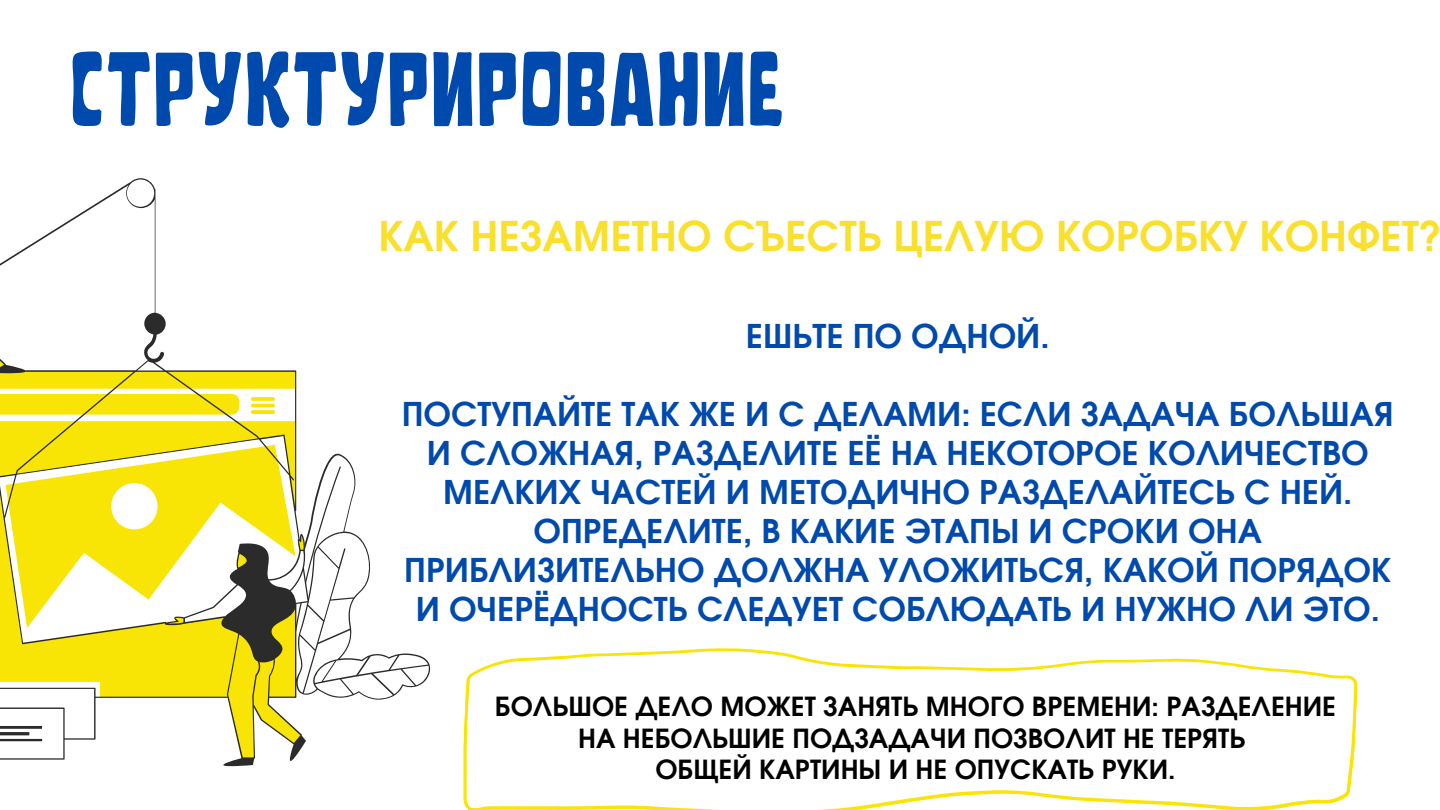
<style>
.page{position:relative;width:1440px;height:810px;background:#fff}
.page>*{position:absolute;margin:0;border:0;box-sizing:border-box;transform-origin:0 0}
.t1{font:105px "Cubynets 4 F";color:#004aad}
.t2{font:700 41px "Evolventa";color:#f9e02d}
.t3{font:700 32.8px/39px "Evolventa";color:#004aad;text-align:center}
.t4{font:700 26.4px/31.5px "Evolventa";color:#000;text-align:center}
</style>
<div class="page">
<svg style="left:309px;top:453px;width:121px;height:247px"></svg>
<svg style="left:0;top:178px;width:309px;height:588px"></svg>
<svg style="left:0;top:276px;width:296px;height:257px"></svg>
<svg style="left:463px;top:648px;width:895px;height:162px"></svg>
<h1 class="t1" style="left:69px;top:47px;width:714px">СТРУКТУРИРОВАНИЕ</h1>
<p class="t2" style="left:378px;top:218px;width:1064px">КАК НЕЗАМЕТНО СЪЕСТЬ ЦЕЛУЮ КОРОБКУ КОНФЕТ?</p>
<p class="t3" style="left:746px;top:319px;width:305px">ЕШЬТЕ ПО ОДНОЙ.</p>
<p class="t3" style="left:402px;top:397px;width:993px">ПОСТУПАЙТЕ ТАК ЖЕ И С ДЕЛАМИ: ЕСЛИ ЗАДАЧА БОЛЬШАЯ И СЛОЖНАЯ, РАЗДЕЛИТЕ ЕЁ НА НЕКОТОРОЕ КОЛИЧЕСТВО МЕЛКИХ ЧАСТЕЙ И МЕТОДИЧНО РАЗДЕЛАЙТЕСЬ С НЕЙ.<br>ОПРЕДЕЛИТЕ, В КАКИЕ ЭТАПЫ И СРОКИ ОНА ПРИБЛИЗИТЕЛЬНО ДОЛЖНА УЛОЖИТЬСЯ, КАКОЙ ПОРЯДОК И ОЧЕРЁДНОСТЬ СЛЕДУЕТ СОБЛЮДАТЬ И НУЖНО ЛИ ЭТО.</p>
<p class="t4" style="left:495px;top:693px;width:843px">БОЛЬШОЕ ДЕЛО МОЖЕТ ЗАНЯТЬ МНОГО ВРЕМЕНИ: РАЗДЕЛЕНИЕ<br>НА НЕБОЛЬШИЕ ПОДЗАДАЧИ ПОЗВОЛИТ НЕ ТЕРЯТЬ<br>ОБЩЕЙ КАРТИНЫ И НЕ ОПУСКАТЬ РУКИ.</p>
</div>
